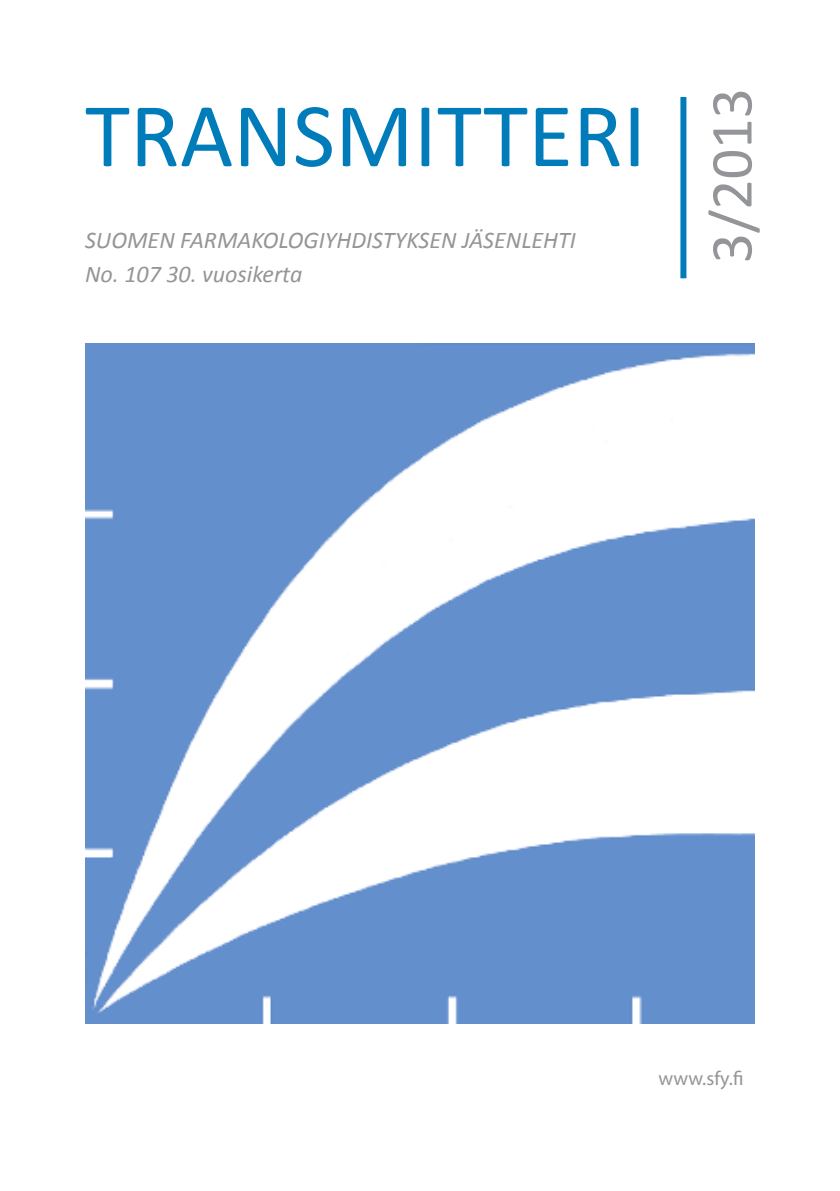
<style>
.page{position:relative;width:840px;height:1191px;background:#fff}
.page>*{position:absolute;margin:0;border:0;box-sizing:border-box;transform-origin:0 0}
.t1{font:92px "Calibri";color:#007cba}
.t2{font:60px "Calibri";color:#939598}
.t3{font:italic 24px "Calibri";color:#939598}
.t4{font:20px "Myriad Pro";letter-spacing:.005em;color:#939598}
</style>
<div class="page">
<img style="left:85px;top:343px;width:669px;height:680px">
<div style="left:680px;top:97px;width:6px;height:181px;background:#007cba"></div>
<p class="t1" style="left:85px;top:77px;width:562px">TRANSMITTERI</p>
<p class="t3" style="left:85px;top:224px;width:492px">SUOMEN FARMAKOLOGIYHDISTYKSEN JÄSENLEHTI</p>
<p class="t3" style="left:85px;top:258px;width:219px">No. 107 30. vuosikerta</p>
<p class="t2" style="left:693px;top:263px;width:177px;rotate:-90deg">3/2013</p>
<p class="t4" style="left:658px;top:1066px;width:86px">www.sfy.fi</p>
</div>
